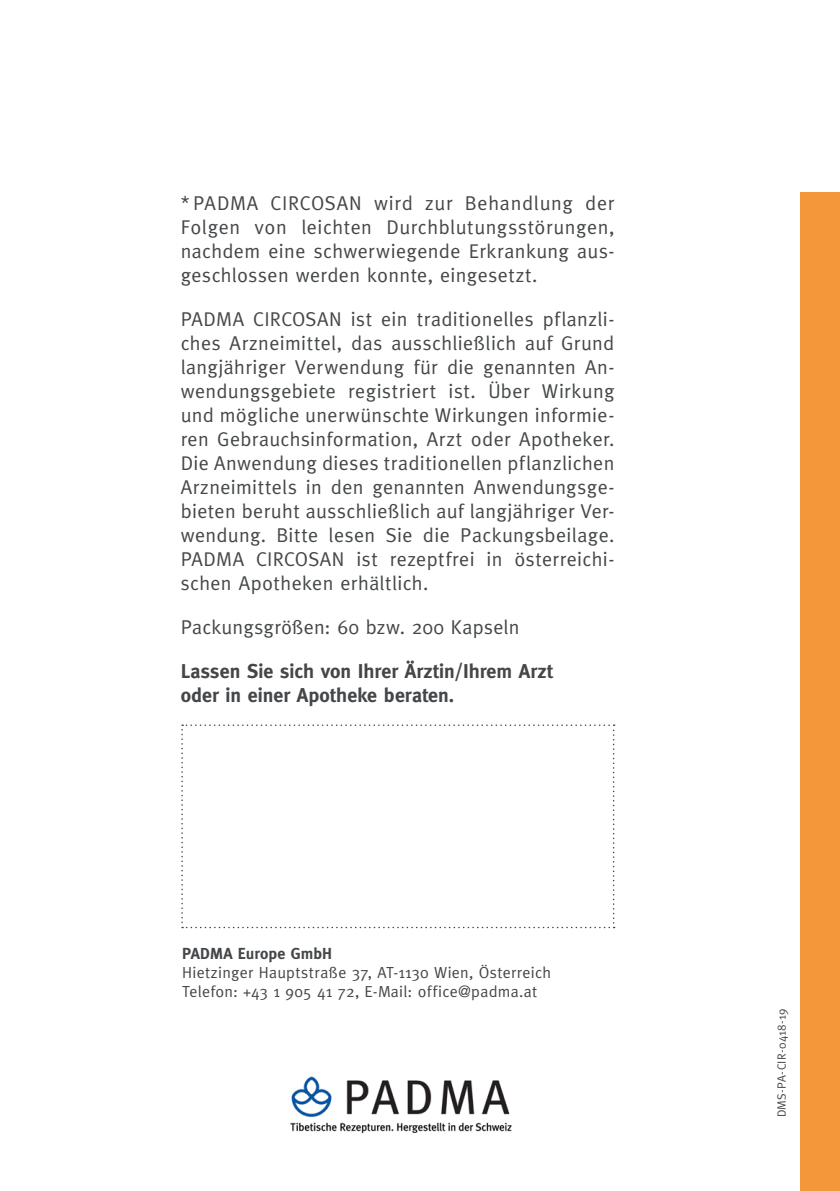
<style>
.page{position:relative;width:840px;height:1191px;background:#fff}
.page>*{position:absolute;margin:0;border:0;box-sizing:border-box;transform-origin:0 0}
.t1{font:20px/24px "Meta";letter-spacing:.02em;color:#444749;text-align:justify}
.t2{font:700 20px/24px "Meta";color:#444749}
.t3{font:16px/19px "Meta";letter-spacing:.02em;color:#444749}
.t4{font:700 16px "Meta";letter-spacing:.005em;color:#444749}
.t5{font:12px "Meta";letter-spacing:.02em;color:#444749}
</style>
<div class="page">
<div style="left:799px;top:193px;width:40px;height:998px;background:#f4973a"></div>
<img style="left:290px;top:1076px;width:221px;height:58px">
<svg style="left:181px;top:724px;width:433px;height:204px"></svg>
<p class="t1" style="left:180px;top:191px;width:435px">* PADMA CIRCOSAN wird zur Behandlung der Folgen von leichten Durchblutungsstörungen, nachdem eine schwerwiegende Erkrankung aus&shy;geschlossen werden konnte, eingesetzt.</p>
<p class="t1" style="left:180px;top:307px;width:435px">PADMA CIRCOSAN ist ein traditionelles pflanzli&shy;ches Arzneimittel, das ausschließlich auf Grund langjähriger Verwendung für die genannten An&shy;wendungsgebiete registriert ist. Über Wirkung und mögliche unerwünschte Wirkungen informie&shy;ren Gebrauchsinformation, Arzt oder Apotheker.<br>Die Anwendung dieses traditionellen pflanzlichen Arzneimittels in den genannten Anwendungsge&shy;bieten beruht ausschließlich auf langjähriger Ver&shy;wendung. Bitte lesen Sie die Packungsbeilage.<br>PADMA CIRCOSAN ist rezeptfrei in österreichi&shy;schen Apotheken erhältlich.</p>
<p class="t1" style="left:180px;top:615px;width:340px">Packungsgrößen: 60 bzw. 200 Kapseln</p>
<p class="t2" style="left:180px;top:659px;width:373px">Lassen Sie sich von Ihrer Ärztin/Ihrem Arzt oder in einer Apotheke beraten.</p>
<p class="t4" style="left:182px;top:944px;width:152px">PADMA Europe GmbH</p>
<p class="t3" style="left:182px;top:962px;width:370px">Hietzinger Hauptstraße 37, AT-1130 Wien, Österreich<br>Telefon: +43 1 905 41 72, E-Mail: office@padma.at</p>
<p class="t5" style="left:774px;top:1117px;width:110px;rotate:-90deg">DMS-PA-CIR-0418-19</p>
</div>
